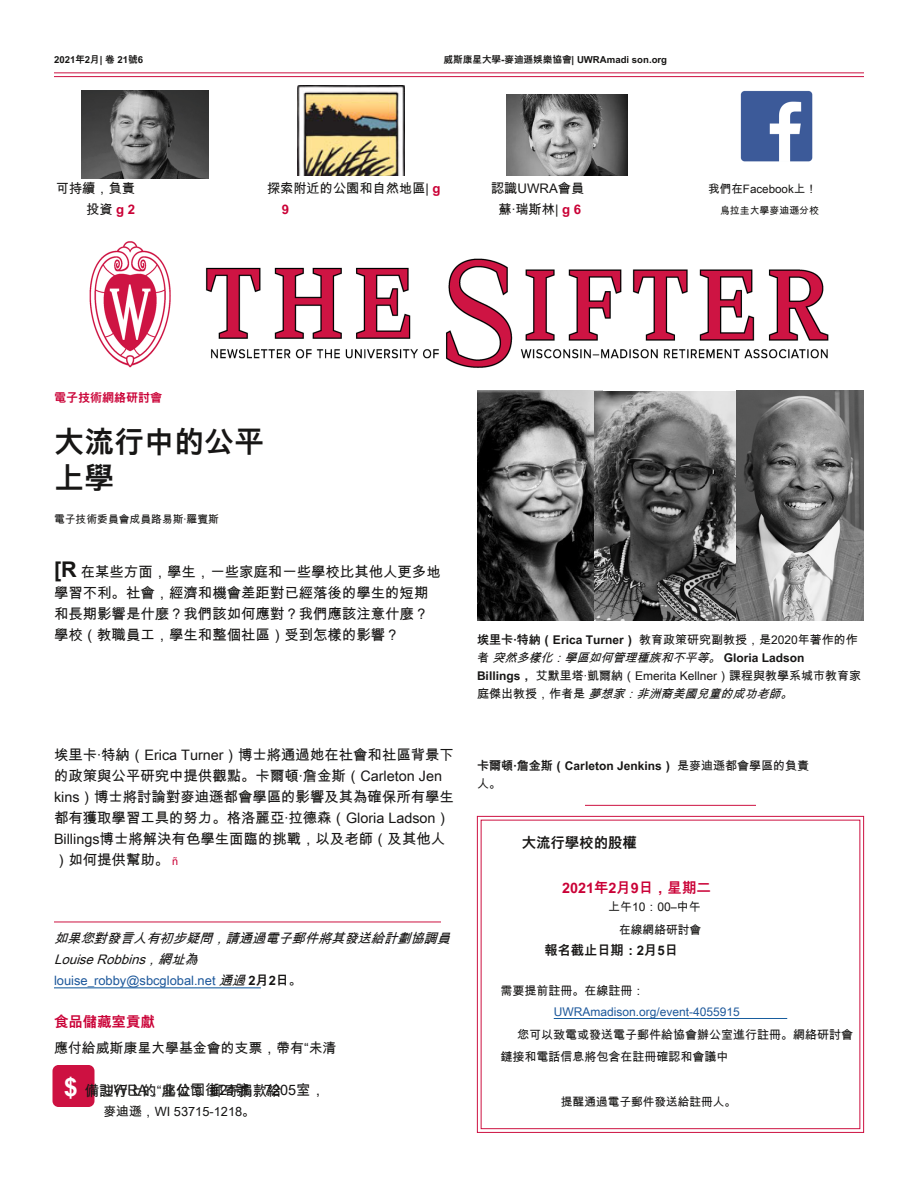
<style>
.page{position:relative;width:918px;height:1188px;background:#fff}
.page>*{position:absolute;margin:0;border:0;box-sizing:border-box;transform-origin:0 0}
.t1{font:700 30px/36px "Arial Unicode MS";color:#171615}
.t2{font:14.4px/21px "Arial Unicode MS";color:#171615}
.t3{font:700 14.4px "Arial Unicode MS";color:#ca0036}
.t4{font:700 14.4px "Arial Unicode MS";color:#171615}
.t5{font:13.95px "Arial Unicode MS";color:#171615}
.t6{font:italic 13.2px/21px "Arial Unicode MS";color:#171615}
.t7{font:13.2px/21px "Arial Unicode MS";color:#171615;text-align:right}
.t8{font:700 13.2px "Arial Unicode MS";color:#171615}
.t9{font:12.9px "Arial Unicode MS";color:#1d589b}
.t10{font:12.75px "Arial Unicode MS";color:#171615}
.t11{font:12px/18px "Arial Unicode MS";color:#171615}
.t12{font:700 12px/18px "Arial Unicode MS";color:#171615}
.t13{font:12px "Arial Unicode MS";color:#1d589b}
.t14{font:700 12px "Arial Unicode MS";color:#ca0036}
.t15{font:11.7px "Arial Unicode MS";color:#171615}
.t16{font:11.55px "Arial Unicode MS";color:#171615}
.t17{font:10.8px "Arial Unicode MS";color:#171615}
.t18{font:9.9px "Arial Unicode MS";color:#171615}
.t19{font:700 9.6px "Arial Unicode MS";color:#171615}
.s1{font-weight:700;color:#ca0036}
.s2{font-weight:700;font-size:21.6px}
.s3{font-weight:700}
.s4{font-style:italic}
.s5{font-size:10.8px;color:#ca0036}
.s6{font-weight:400}
.s7{font-style:italic;color:#171615}
.s8{font-weight:700;color:#171615}
.s9{font-weight:700;font-size:25.2px;color:#fff}
</style>
<div class="page">
<img style="left:740px;top:90px;width:72px;height:72px">
<hr style="left:54px;top:72px;width:810px;height:1px;background:#cd1141">
<hr style="left:54px;top:76px;width:810px;height:1px;background:#cd1141">
<hr style="left:54px;top:922px;width:387px;height:1px;background:#cd1141">
<hr style="left:54px;top:987px;width:207px;height:1px;background:#175d9e">
<svg style="left:477px;top:816px;width:387px;height:317px"></svg>
<hr style="left:585px;top:805px;width:171px;height:1px;background:#cd1141">
<div style="left:52px;top:1065px;width:42px;height:42px;background:#cd1141;border-radius:6px"></div>
<img style="left:89px;top:241px;width:740px;height:127px">
<img style="left:506px;top:94px;width:122px;height:82px">
<img style="left:298px;top:86px;width:106px;height:90px">
<img style="left:477px;top:390px;width:126px;height:231px">
<img style="left:594px;top:392px;width:142px;height:229px">
<img style="left:737px;top:390px;width:126px;height:231px">
<img style="left:81px;top:90px;width:128px;height:88px">
<p class="t19" style="left:54px;top:53px;width:91px">2021年2月| 卷 21號6</p>
<p class="t19" style="left:444px;top:53px;width:225px">威斯康星大學-麥迪遜娛樂協會| UWRAmadi son.org</p>
<p class="t7" style="left:56px;top:177px;width:81px">可持續，負責投資 <span class="s1">g 2</span></p>
<p class="t7" style="left:282px;top:177px;width:160px;text-align:left;text-indent:-15px">探索附近的公園和自然地區| <span class="s1">g<br>9</span></p>
<p class="t7" style="left:491px;top:177px;width:95px;text-align:center">認識UWRA會員蘇·瑞斯林| <span class="s1">g 6</span></p>
<p class="t16" style="left:708px;top:180px;width:110px">我們在Facebook上！</p>
<p class="t18" style="left:720px;top:203px;width:100px">烏拉圭大學麥迪遜分校</p>
<p class="t14" style="left:54px;top:389px;width:109px">電子技術網絡研討會</p>
<h1 class="t1" style="left:54px;top:423px;width:211px">大流行中的公平上學</h1>
<p class="t17" style="left:54px;top:512px;width:167px">電子技術委員會成員路易斯·羅賓斯</p>
<p class="t2" style="left:54px;top:561px;width:388px"><span class="s2">[R</span> 在某些方面，學生，一些家庭和一些學校比其他人更多地學習不利。社會，經濟和機會差距對已經落後的學生的短期和長期影響是什麼？我們該如何應對？我們應該注意什麼？學校（教職員工，學生和整個社區）受到怎樣的影響？</p>
<p class="t11" style="left:477px;top:631px;width:386px"><span class="s3">埃里卡·特納（Erica Turner）</span> 教育政策研究副教授，是2020年著作的作者 <span class="s4">突然多樣化：學區如何管理種族和不平等。</span> <span class="s3">G l o r i a L a d s o n<br>Billings，</span> 艾默里塔·凱爾納（Emerita Kellner）課程與教學系城市教育家庭傑出教授，作者是 <span class="s4">夢想家：非洲裔美國兒童的成功老師。</span></p>
<p class="t2" style="left:54px;top:744px;width:402px">埃里卡·特納（Erica Turner）博士將通過她在社會和社區背景下的政策與公平研究中提供觀點。卡爾頓·詹金斯（Carleton Jen kins）博士將討論對麥迪遜都會學區的影響及其為確保所有學生都有獲取學習工具的努力。格洛麗亞·拉德森（Gloria Ladson）Billings博士將解決有色學生面臨的挑戰，以及老師（及其他人）如何提供幫助。 <span class="s5">ñ</span></p>
<p class="t12" style="left:477px;top:757px;width:334px">卡爾頓·詹金斯（Carleton Jenkins） <span class="s6">是麥迪遜都會學區的負責人。</span></p>
<p class="t4" style="left:522px;top:833px;width:117px">大流行學校的股權</p>
<p class="t3" style="left:562px;top:878px;width:150px">2021年2月9日，星期二</p>
<p class="t11" style="left:608px;top:897px;width:94px">上午10：00–中午</p>
<p class="t15" style="left:619px;top:921px;width:84px">在線網絡研討會</p>
<p class="t6" style="left:54px;top:928px;width:403px">如果您對發言人有初步疑問，請通過電子郵件將其發送給計劃協調員<br>LouiseRobbins，網址為</p>
<p class="t8" style="left:545px;top:941px;width:135px">報名截止日期：2月5日</p>
<p class="t9" style="left:54px;top:972px;width:249px">louise_robby@sbcglobal.net <span class="s7">通過</span> <span class="s8">2月2日。</span></p>
<p class="t11" style="left:501px;top:981px;width:145px">需要提前註冊。在線註冊：</p>
<p class="t13" style="left:554px;top:1003px;width:188px">UWRAmadison.org/event-4055915</p>
<p class="t11" style="left:500px;top:1023px;width:354px;line-height:22.5px;text-indent:17px">您可以致電或發送電子郵件給協會辦公室進行註冊。網絡研討會鏈接和電話信息將包含在註冊確認和會議中</p>
<p class="t15" style="left:561px;top:1094px;width:177px">提醒通過電子郵件發送給註冊人。</p>
<p class="t3" style="left:54px;top:1012px;width:102px">食品儲藏室貢獻</p>
<p class="t5" style="left:54px;top:1038px;width:284px">應付給威斯康星大學基金會的支票，帶有“未清</p>
<p class="t2" style="left:64px;top:1080px;width:219px"><span class="s9">$</span> 備註行上的“座位”。郵寄捐款給</p>
<p class="t10" style="left:104px;top:1102px;width:153px">麥迪遜，WI 53715-1218。</p>
<p class="t2" style="left:104px;top:1079px;width:223px">UWRA，北公園街21號，7205室，</p>
</div>
